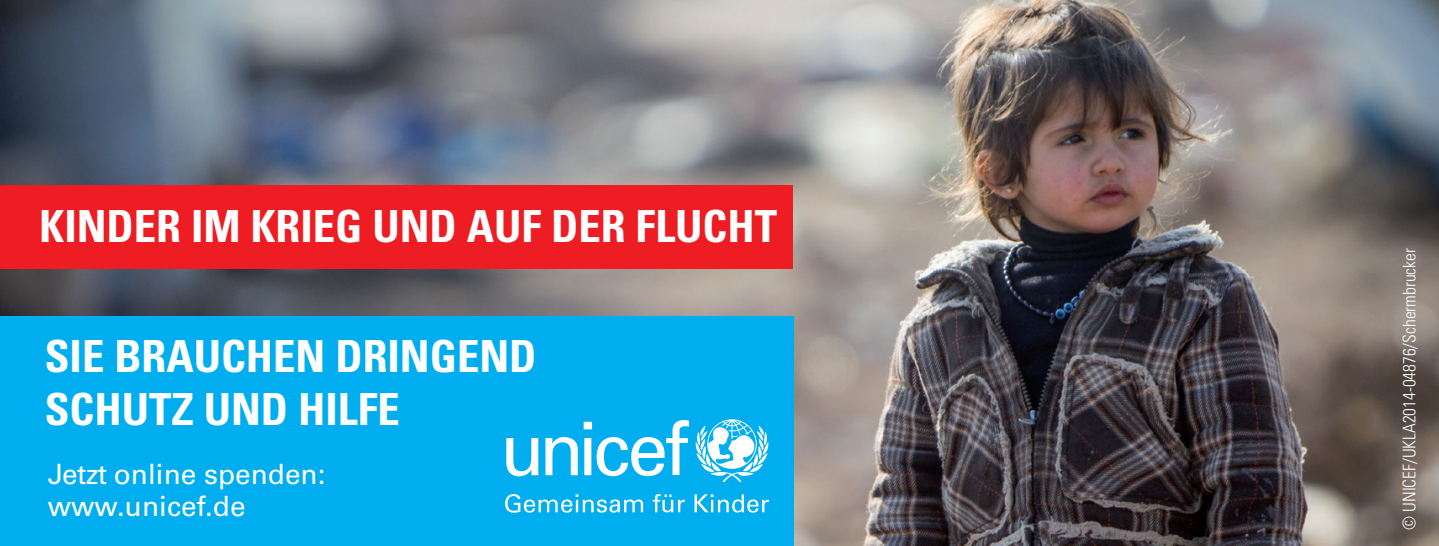
<style>
.page{position:relative;width:1439px;height:546px;background:#fff}
.page>*{position:absolute;margin:0;border:0;box-sizing:border-box;transform-origin:0 0}
.t1{font:700 condensed 44.1px/52.5px "Univers LT Std";color:#fff}
.t2{font:28px/31.5px "Univers LT Std";color:#fff}
.t3{font:300 condensed 17.5px "Univers LT Std";color:#fff}
</style>
<div class="page">
<img style="left:0;top:0;width:1439px;height:546px">
<div style="left:0;top:316px;width:794px;height:230px;background:#00aeef"></div>
<svg style="left:695px;top:419px;width:73px;height:63px"></svg>
<div style="left:584px;top:438px;width:7px;height:37px;background:#fff"></div>
<div style="left:584px;top:421px;width:8px;height:8px;background:#fff"></div>
<svg style="left:506px;top:438px;width:32px;height:38px"></svg>
<svg style="left:545px;top:437px;width:33px;height:38px"></svg>
<svg style="left:596px;top:420px;width:93px;height:56px"></svg>
<svg style="left:505px;top:494px;width:138px;height:18px"></svg>
<svg style="left:652px;top:494px;width:33px;height:18px"></svg>
<svg style="left:694px;top:494px;width:75px;height:18px"></svg>
<div style="left:0;top:185px;width:792px;height:83px;background:#ee1d23"></div>
<p class="t1" style="left:40px;top:200px;width:739px">KINDER IM KRIEG UND AUF DER FLUCHT</p>
<p class="t1" style="left:45px;top:330px;width:493px">SIE BRAUCHEN DRINGEND<br>SCHUTZ UND HILFE</p>
<p class="t2" style="left:48px;top:459px;width:279px">Jetzt online spenden: www.unicef.de</p>
<p class="t3" style="left:1398px;top:529px;width:283px;rotate:-90deg">© UNICEF/UKLA2014-04876/Schermbrucker</p>
</div>
